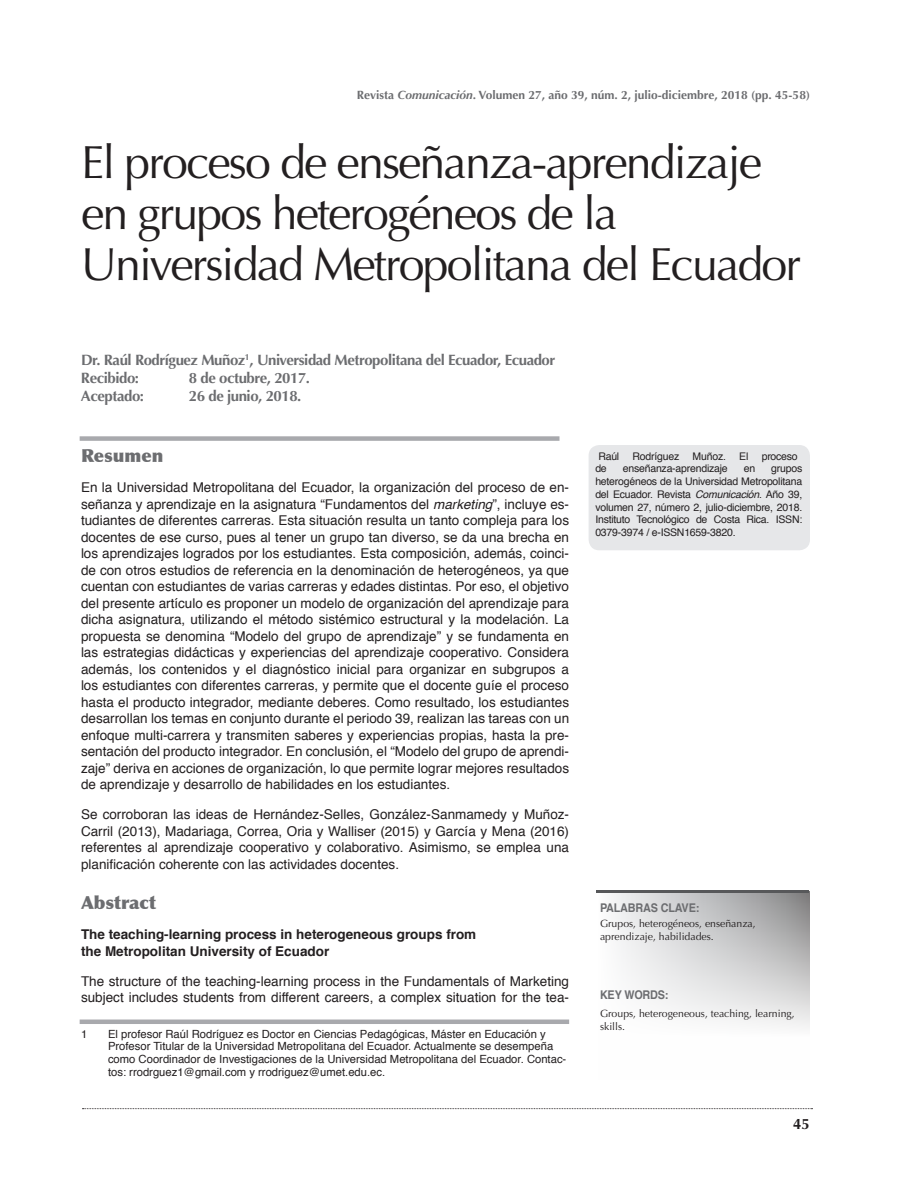
<style>
.page{position:relative;width:918px;height:1188px;background:#fff}
.page>*{position:absolute;margin:0;border:0;box-sizing:border-box;transform-origin:0 0}
.t1{font:46.5px/51px "Optima";letter-spacing:-.04em;color:#231f20}
.t2{font:900 18px "Optima";color:#6c6d70}
.t3{font:700 15px/18px "Optima";letter-spacing:-.03em;color:#6c6d70}
.t4{font:700 15px "Optima";color:#231f20}
.t5{font:13.5px/16.5px "Helvetica";color:#231f20;text-align:justify}
.t6{font:700 13.5px/16.5px "Helvetica";color:#231f20}
.t7{font:700 12px "Optima";color:#6c6d70}
.t8{font:700 12px "Helvetica";letter-spacing:-.015em;color:#6c6d70;scale:.9 1}
.t9{font:11.25px/12.8px "Helvetica";color:#231f20}
.t10{font:10.5px/12.8px "Helvetica";letter-spacing:-.02em;color:#231f20;text-align:justify}
.t11{font:10.5px/13.5px "Optima";color:#231f20}
.s1{font-style:italic}
</style>
<div class="page">
<svg style="left:82px;top:1108px;width:731px;height:1px"></svg>
<svg style="left:612px;top:893px;width:197px;height:135px"></svg>
<div style="left:589px;top:445px;width:221px;height:105px;background:#e6e7e9;border-radius:11px"></div>
<hr style="left:597px;top:891px;width:212px;height:2px;background:#57585a">
<hr style="left:80px;top:1020px;width:489px;height:4px;background:#a8a9ad">
<div style="left:80px;top:436px;width:479px;height:5px;background:#a8a9ad"></div>
<p class="t7" style="left:357px;top:88px;width:455px">Revista <span class="s1">Comunicación</span>. Volumen 27, año 39, núm. 2, julio-diciembre, 2018 (pp. 45-58)</p>
<h1 class="t1" style="left:81px;top:137px;width:721px">El proceso de enseñanza-aprendizaje en grupos heterogéneos de la<br>Universidad Metropolitana del Ecuador</h1>
<p class="t3" style="left:81px;top:351px;width:476px">Dr. Raúl Rodríguez Muñoz<sup>1</sup>, Universidad Metropolitana del Ecuador, Ecuador<br>Recibido:</p>
<p class="t3" style="left:189px;top:369px;width:123px">8 de octubre, 2017.</p>
<p class="t3" style="left:81px;top:387px;width:65px">Aceptado:</p>
<p class="t3" style="left:189px;top:387px;width:114px">26 de junio, 2018.</p>
<h2 class="t2" style="left:81px;top:445px;width:84px">Resumen</h2>
<p class="t5" style="left:81px;top:480px;width:490px">En la Universidad Metropolitana del Ecuador, la organización del proceso de en&shy;señanza y aprendizaje en la asignatura “Fundamentos del <span class="s1">marketing</span>”, incluye es&shy;tudiantes de diferentes carreras. Esta situación resulta un tanto compleja para los docentes de ese curso, pues al tener un grupo tan diverso, se da una brecha en los aprendizajes logrados por los estudiantes. Esta composición, además, coinci&shy;de con otros estudios de referencia en la denominación de heterogéneos, ya que cuentan con estudiantes de varias carreras y edades distintas. Por eso, el objetivo del presente artículo es proponer un modelo de organización del aprendizaje para dicha asignatura, utilizando el método sistémico estructural y la modelación. La propuesta se denomina “Modelo del grupo de aprendizaje” y se fundamenta en las estrategias didácticas y experiencias del aprendizaje cooperativo. Considera además, los contenidos y el diagnóstico inicial para organizar en subgrupos a los estudiantes con diferentes carreras, y permite que el docente guíe el proceso hasta el producto integrador, mediante deberes. Como resultado, los estudiantes desarrollan los temas en conjunto durante el periodo 39, realizan las tareas con un enfoque multi-carrera y transmiten saberes y experiencias propias, hasta la pre&shy;sentación del producto integrador. En conclusión, el “Modelo del grupo de aprendi&shy;zaje” deriva en acciones de organización, lo que permite lograr mejores resultados de aprendizaje y desarrollo de habilidades en los estudiantes.</p>
<p class="t5" style="left:81px;top:807px;width:490px">Se corroboran las ideas de Hernández-Selles, González-Sanmamedy y Muñoz-Carril (2013), Madariaga, Correa, Oria y Walliser (2015) y García y Mena (2016) referentes al aprendizaje cooperativo y colaborativo. Asimismo, se emplea una planificación coherente con las actividades docentes.</p>
<h2 class="t2" style="left:81px;top:892px;width:76px">Abstract</h2>
<p class="t6" style="left:81px;top:926px;width:397px">The teaching-learning process in heterogeneous groups from the Metropolitan University of Ecuador</p>
<p class="t5" style="left:81px;top:973px;width:490px">The structure of the teaching-learning process in the Fundamentals of Marketing subject includes students from different careers, a complex situation for the tea-</p>
<p class="t9" style="left:81px;top:1028px;width:8px">1</p>
<p class="t9" style="left:108px;top:1028px;width:460px">El profesor Raúl Rodríguez es Doctor en Ciencias Pedagógicas, Máster en Educación y Profesor Titular de la Universidad Metropolitana del Ecuador. Actualmente se desempeña como Coordinador de Investigaciones de la Universidad Metropolitana del Ecuador. Contac&shy;tos: rrodrguez1@gmail.com y rrodriguez@umet.edu.ec.</p>
<p class="t10" style="left:598px;top:450px;width:22px">Raúl</p>
<p class="t10" style="left:633px;top:450px;width:48px">Rodríguez</p>
<p class="t10" style="left:693px;top:450px;width:35px">Muñoz.</p>
<p class="t10" style="left:739px;top:450px;width:11px">El</p>
<p class="t10" style="left:762px;top:450px;width:38px">proceso</p>
<p class="t10" style="left:595px;top:463px;width:13px">de</p>
<p class="t10" style="left:623px;top:463px;width:106px">enseñanza-aprendizaje</p>
<p class="t10" style="left:744px;top:463px;width:13px">en</p>
<p class="t10" style="left:595px;top:463px;width:208px;text-indent:176px">grupos heterogéneos de la Universidad Metropolitana del Ecuador. Revista <span class="s1">Comunicación</span>. Año 39, volumen 27, número 2, julio-diciembre, 2018.<br>Instituto Tecnológico de Costa Rica. ISSN:<br>0379-3974 / e-ISSN1659-3820.</p>
<p class="t8" style="left:600px;top:898px;width:112px">PALABRAS CLAVE:</p>
<p class="t11" style="left:600px;top:916px;width:157px">Grupos, heterogéneos, enseñanza, aprendizaje, habilidades.</p>
<p class="t8" style="left:600px;top:985px;width:78px">KEY WORDS:</p>
<p class="t11" style="left:600px;top:1006px;width:196px">Groups, heterogeneous, teaching, learning, skills.</p>
<p class="t4" style="left:793px;top:1115px;width:18px">45</p>
</div>
